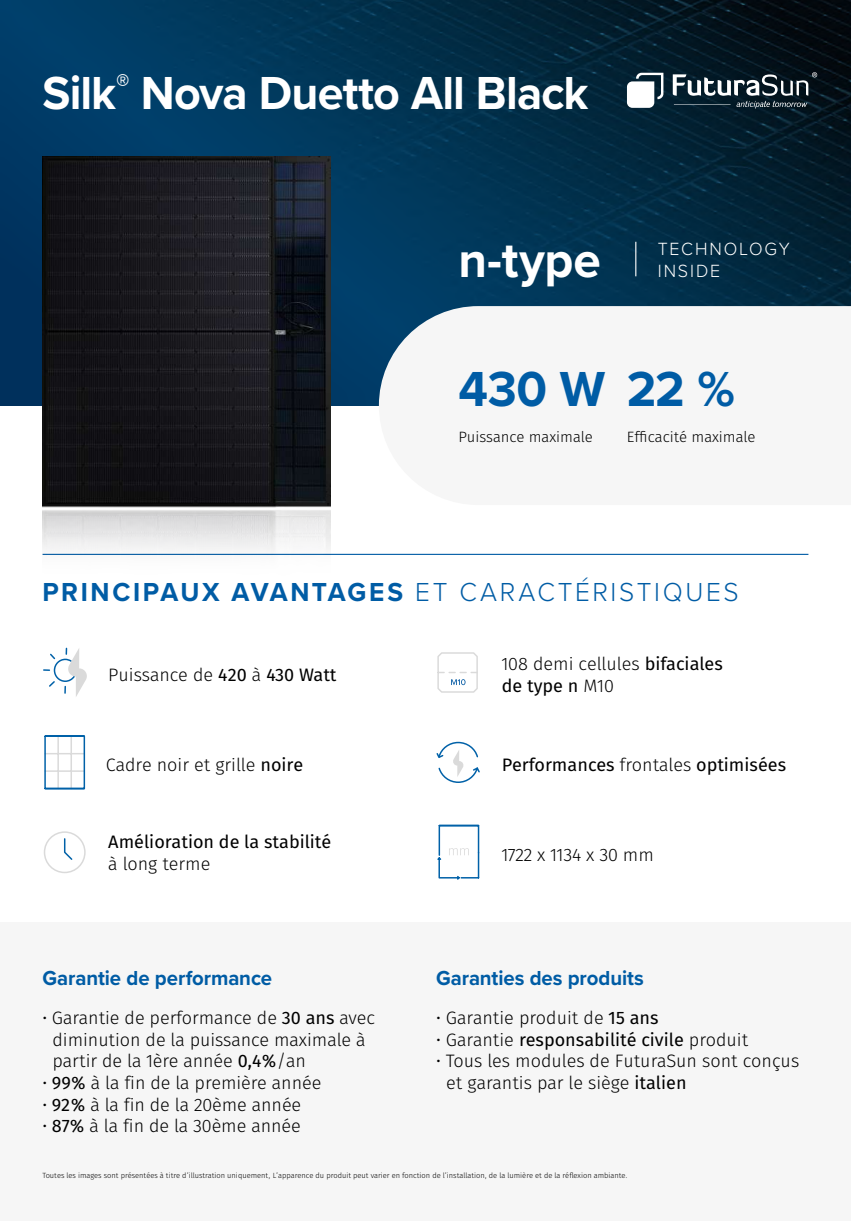
<style>
.page{position:relative;width:851px;height:1221px;background:#fff}
.page>*{position:absolute;margin:0;border:0;box-sizing:border-box;transform-origin:0 0}
.t1{font:700 51px "Proxima Nova";color:#005ca5}
.t2{font:700 51px "Proxima Nova";color:#fff}
.t3{font:700 48px "Proxima Nova";letter-spacing:-.02em;color:#fff}
.t4{font:700 27px "Proxima Nova";letter-spacing:.095em;color:#005ca5}
.t5{font:700 21px "Proxima Nova";letter-spacing:-.005em;color:#005ca5}
.t6{font:300 18.3px/21.9px "Proxima Nova";letter-spacing:.105em;color:#fff}
.t7{font:18px/21.6px "Fira Sans OT Light";letter-spacing:-.005em;color:#000}
.t8{font:18px "Fira Sans OT";color:#000}
.t9{font:15px "Fira Sans OT Light";color:#000}
.t10{font:7.5px "Fira Sans OT Light";color:#000}
.s1{font-weight:300}
.s2{font-family:"Fira Sans OT"}
.s3{font-family:"Fira Sans OT Light"}
</style>
<div class="page">
<img style="left:0;top:0;width:850px;height:405px">
<div style="left:379px;top:306px;width:471px;height:99px;background:#f6f6f6"></div>
<div style="left:0;top:922px;width:850px;height:298px;background:#f6f6f6"></div>
<svg style="left:627px;top:73px;width:36px;height:35px"></svg>
<svg style="left:672px;top:72px;width:145px;height:36px;background:#3a4a53"></svg>
<hr style="left:43px;top:554px;width:765px;height:1px;background:#005ca5">
<hr style="left:635px;top:242px;width:1px;height:34px;background:#fff">
<svg style="left:43px;top:647px;width:44px;height:50px"></svg>
<img style="left:43px;top:157px;width:287px;height:398px">
<svg style="left:437px;top:824px;width:43px;height:56px"></svg>
<svg style="left:436px;top:741px;width:44px;height:42px"></svg>
<svg style="left:44px;top:735px;width:42px;height:55px"></svg>
<div style="left:44px;top:831px;width:42px;height:42px;border:2px solid #dadada;border-radius:50%"></div>
<svg style="left:64px;top:838px;width:9px;height:22px"></svg>
<svg style="left:437px;top:652px;width:41px;height:41px"></svg>
<h2 class="t3" style="left:43px;top:57px;width:547px">Silk<sup>®</sup> Nova Duetto All Black</h2>
<h1 class="t2" style="left:458px;top:222px;width:144px">n-type</h1>
<p class="t6" style="left:657px;top:237px;width:133px">TECHNOLOGY<br>INSIDE</p>
<h1 class="t1" style="left:458px;top:350px;width:278px">430 W 22 %</h1>
<p class="t9" style="left:458px;top:426px;width:136px">Puissance maximale</p>
<p class="t9" style="left:626px;top:426px;width:130px">Efficacité maximale</p>
<h3 class="t4" style="left:42px;top:572px;width:697px">PRINCIPAUX AVANTAGES <span class="s1">ET CARACTÉRISTIQUES</span></h3>
<p class="t7" style="left:108px;top:665px;width:230px">Puissance de <span class="s2">420</span> à <span class="s2">430 Watt</span></p>
<p class="t7" style="left:501px;top:654px;width:223px">108 demi cellules <span class="s2">bifaciales</span></p>
<p class="t8" style="left:501px;top:672px;width:113px">de type n <span class="s3">M10</span></p>
<p class="t7" style="left:106px;top:755px;width:199px">Cadre noir et grille <span class="s2">noire</span></p>
<p class="t8" style="left:501px;top:751px;width:286px">Performances <span class="s3">frontales</span> optimisées</p>
<p class="t8" style="left:108px;top:829px;width:224px">Amélioration de la stabilité</p>
<p class="t7" style="left:108px;top:854px;width:104px">à long terme</p>
<p class="t7" style="left:501px;top:844px;width:154px">1722 x 1134 x 30 mm</p>
<p class="t5" style="left:43px;top:962px;width:231px">Garantie de performance</p>
<p class="t5" style="left:436px;top:962px;width:209px">Garanties des produits</p>
<p class="t7" style="left:43px;top:1008px;width:334px"><span class="s2">·</span> Garantie de performance de <span class="s2">30 ans</span> avec</p>
<p class="t7" style="left:53px;top:1029px;width:314px">diminution de la puissance maximale à</p>
<p class="t7" style="left:53px;top:1051px;width:255px">partir de la 1ère année <span class="s2">0,4%</span>/an</p>
<p class="t7" style="left:43px;top:1073px;width:280px"><span class="s2">· 99%</span> à la fin de la première année</p>
<p class="t7" style="left:43px;top:1094px;width:260px"><span class="s2">· 92%</span> à la fin de la 20ème année</p>
<p class="t7" style="left:43px;top:1116px;width:260px"><span class="s2">· 87%</span> à la fin de la 30ème année</p>
<p class="t7" style="left:436px;top:1008px;width:224px"><span class="s2">·</span> Garantie produit de <span class="s2">15 ans</span></p>
<p class="t8" style="left:436px;top:1026px;width:314px">· <span class="s3">Garantie</span> responsabilité civile <span class="s3">produit</span></p>
<p class="t7" style="left:446px;top:1051px;width:354px;text-indent:-10px"><span class="s2">·</span> Tous les modules de FuturaSun sont conçus et garantis par le siège <span class="s2">italien</span></p>
<p class="t10" style="left:43px;top:1170px;width:586px">Toutes les images sont présentées à titre d’illustration uniquement, L’apparence du produit peut varier en fonction de l’installation, de la lumière et de la réflexion ambiante.</p>
</div>
